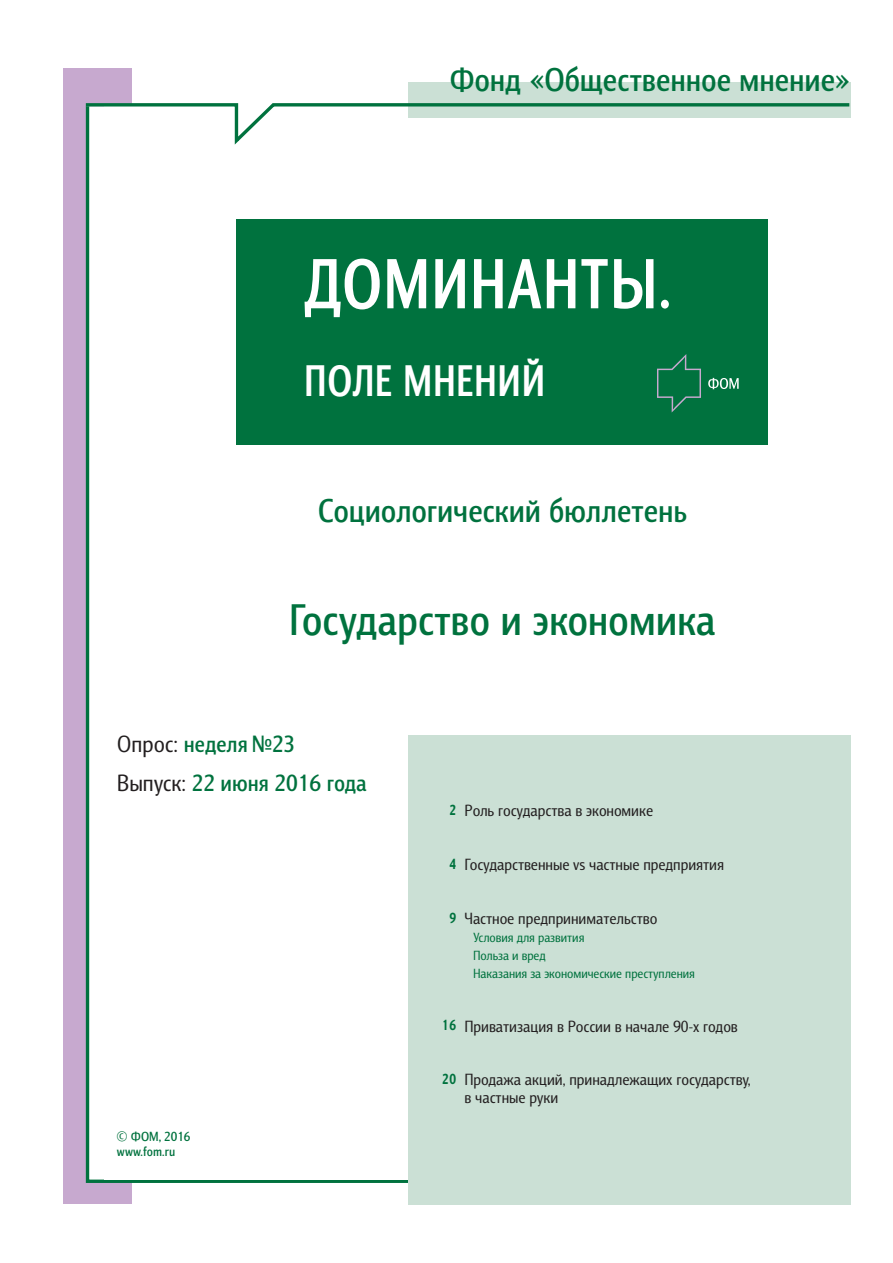
<style>
.page{position:relative;width:893px;height:1263px;background:#fff}
.page>*{position:absolute;margin:0;border:0;box-sizing:border-box;transform-origin:0 0}
.t1{font:700 72px "Barnaul Grotesk";letter-spacing:.025em;color:#fff;scale:.89 1}
.t2{font:500 45px "Barnaul Grotesk";letter-spacing:-.005em;color:#00723e}
.t3{font:700 45px "Barnaul Grotesk";letter-spacing:.025em;color:#fff;scale:.89 1}
.t4{font:500 33.75px "Barnaul Grotesk";letter-spacing:-.005em;color:#00723e}
.t5{font:500 24px/39px "Barnaul Grotesk";color:#00723e}
.t6{font:16.5px/18px "Barnaul Grotesk";color:#231f20}
.t7{font:13.5px/18px "Barnaul Grotesk";color:#00723e}
.t8{font:500 13.5px/15px "Barnaul Grotesk";color:#00723e}
.s1{font-weight:400;color:#231f20}
.s2{font-weight:800;font-size:15px;color:#00723e}
</style>
<div class="page">
<div style="left:64px;top:68px;width:68px;height:1135px;background:#c7a9cf"></div>
<svg style="left:85px;top:149px;width:323px;height:1034px;background:#c6ddd3"></svg>
<div style="left:104px;top:106px;width:719px;height:1073px;background:#fff"></div>
<div style="left:408px;top:82px;width:442px;height:36px;background:#cbe0d5"></div>
<svg style="left:85px;top:101px;width:766px;height:48px"></svg>
<div style="left:237px;top:219px;width:531px;height:225px;background:#00723e"></div>
<svg style="left:657px;top:354px;width:44px;height:58px"></svg>
<svg style="left:708px;top:378px;width:31px;height:11px"></svg>
<div style="left:408px;top:736px;width:442px;height:469px;background:#cbe0d5"></div>
<h3 class="t4" style="left:449px;top:60px;width:403px">Фонд «Общественное мнение»</h3>
<h1 class="t1" style="left:304px;top:241px;width:414px">ДОМИНАНТЫ.</h1>
<h2 class="t3" style="left:304px;top:355px;width:272px">ПОЛЕ МНЕНИЙ</h2>
<h3 class="t4" style="left:318px;top:490px;width:371px">Социологический бюллетень</h3>
<h2 class="t2" style="left:289px;top:593px;width:428px">Государство и экономика</h2>
<h3 class="t5" style="left:117px;top:724px;width:251px"><span class="s1">Опрос:</span> неделя №23<br><span class="s1">Выпуск:</span> 22 июня 2016 года</h3>
<p class="t8" style="left:117px;top:1128px;width:75px">© ФОМ, 2016 www.fom.ru</p>
<p class="t6" style="left:449px;top:801px;width:205px"><span class="s2">2</span> Роль государства в экономике</p>
<p class="t6" style="left:449px;top:855px;width:276px"><span class="s2">4</span> Государственные vs частные предприятия</p>
<p class="t6" style="left:449px;top:909px;width:209px"><span class="s2">9</span> Частное предпринимательство</p>
<p class="t7" style="left:473px;top:928px;width:223px">Условия для развития<br>Польза и вред<br>Наказания за экономические преступления</p>
<p class="t6" style="left:442px;top:1017px;width:297px"><span class="s2">16</span> Приватизация в России в начале 90-х годов</p>
<p class="t6" style="left:465px;top:1070px;width:287px;text-indent:-23px"><span class="s2">20</span> Продажа акций, принадлежащих государству, в частные руки</p>
</div>
